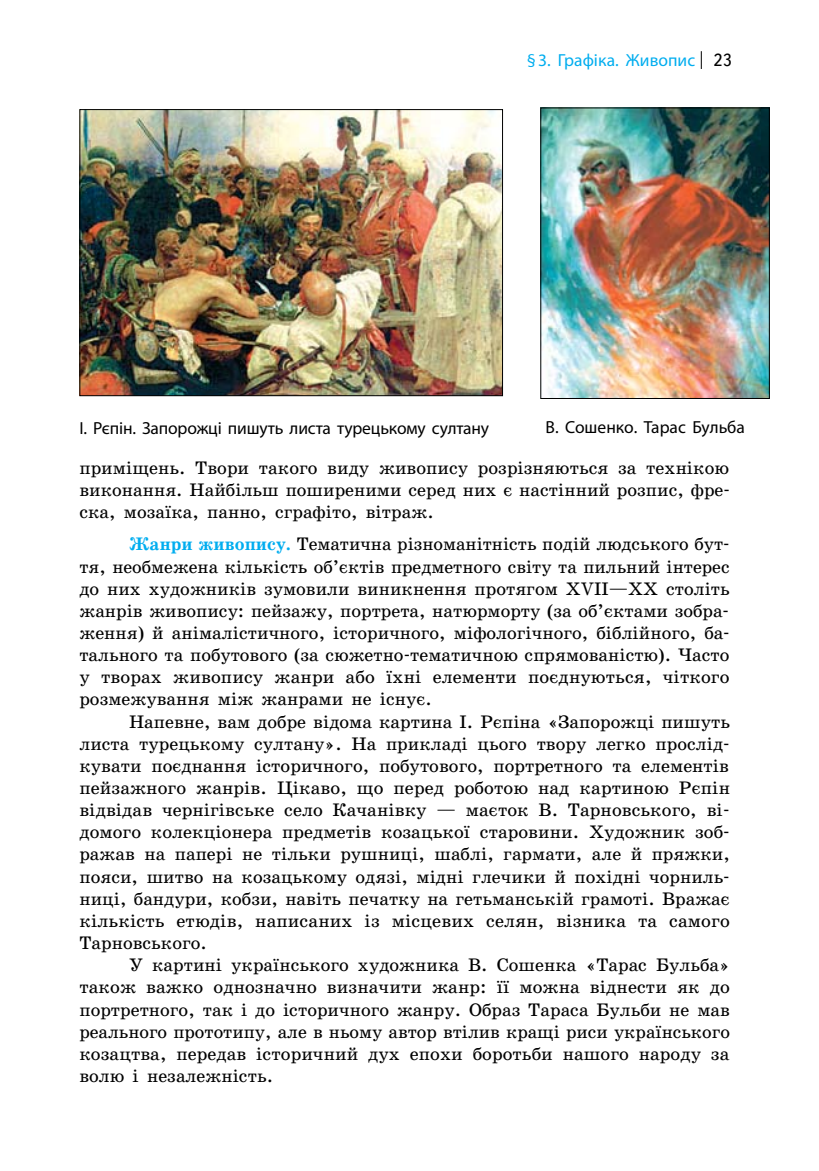
<style>
.page{position:relative;width:819px;height:1171px;background:#fff}
.page>*{position:absolute;margin:0;border:0;box-sizing:border-box;transform-origin:0 0}
.t1{font:18.38px/22.2px "School Book C";color:#000;text-align:justify}
.t2{font:17.5px "Myriad Pro";letter-spacing:-.01em;color:#000}
.t3{font:17.5px "Myriad Pro";color:#00adef}
.t4{font:17.5px "Text Book C";color:#000}
.s1{font-weight:700;color:#00adef}
</style>
<div class="page">
<svg style="left:700px;top:51px;width:1px;height:18px"></svg>
<img style="left:81px;top:111px;width:420px;height:283px">
<div style="left:79px;top:109px;width:424px;height:287px;border:1px solid #000"></div>
<img style="left:542px;top:109px;width:225px;height:288px">
<div style="left:540px;top:107px;width:229px;height:292px;border:1px solid #000"></div>
<p class="t3" style="left:526px;top:50px;width:170px">§3. Графіка. Живопис</p>
<p class="t4" style="left:713px;top:51px;width:18px">23</p>
<p class="t2" style="left:79px;top:417px;width:411px">І. Рєпін. Запорожці пишуть листа турецькому султану</p>
<p class="t2" style="left:545px;top:416px;width:201px">В. Сошенко. Тарас Бульба</p>
<p class="t1" style="left:79px;top:457px;width:652px">приміщень. Твори такого виду живопису розрізняються за технікою виконання. Найбільш поширеними серед них є настінний розпис, фре&shy;ска, мозаїка, панно, сграфіто, вітраж.</p>
<p class="t1" style="left:79px;top:533px;width:652px;text-indent:50px"><span class="s1">Жанри живопису.</span> Тематична різноманітність подій людського бут&shy;тя, необмежена кількість об’єктів предметного світу та пильний інтерес до них художників зумовили виникнення протягом XVII—XX століть жанрів живопису: пейзажу, портрета, натюрморту (за об’єктами зобра&shy;ження) й анімалістичного, історичного, міфологічного, біблійного, ба&shy;тального та побутового (за сюжетно-тематичною спрямованістю). Часто у творах живопису жанри або їхні елементи поєднуються, чіткого розмежування між жанрами не існує.</p>
<p class="t1" style="left:79px;top:710px;width:652px;text-indent:50px">Напевне, вам добре відома картина І. Рєпіна «Запорожці пишуть листа турецькому султану». На прикладі цього твору легко прослід&shy;кувати поєднання історичного, побутового, портретного та елементів пейзажного жанрів. Цікаво, що перед роботою над картиною Рєпін відвідав чернігівське село Качанівку — маєток В. Тарновського, ві&shy;домого колекціонера предметів козацької старовини. Художник зоб&shy;ражав на папері не тільки рушниці, шаблі, гармати, але й пряжки, пояси, шитво на козацькому одязі, мідні глечики й похідні чорниль&shy;ниці, бандури, кобзи, навіть печатку на гетьманській грамоті. Вражає кількість етюдів, написаних із місцевих селян, візника та самого Тарновського.</p>
<p class="t1" style="left:79px;top:954px;width:652px;text-indent:50px">У картині українського художника В. Сошенка «Тарас Бульба» також важко однозначно визначити жанр: її можна віднести як до портретного, так і до історичного жанру. Образ Тараса Бульби не мав реального прототипу, але в ньому автор втілив кращі риси україн-ського козацтва, передав історичний дух епохи боротьби нашого народу за волю і незалежність.</p>
</div>
